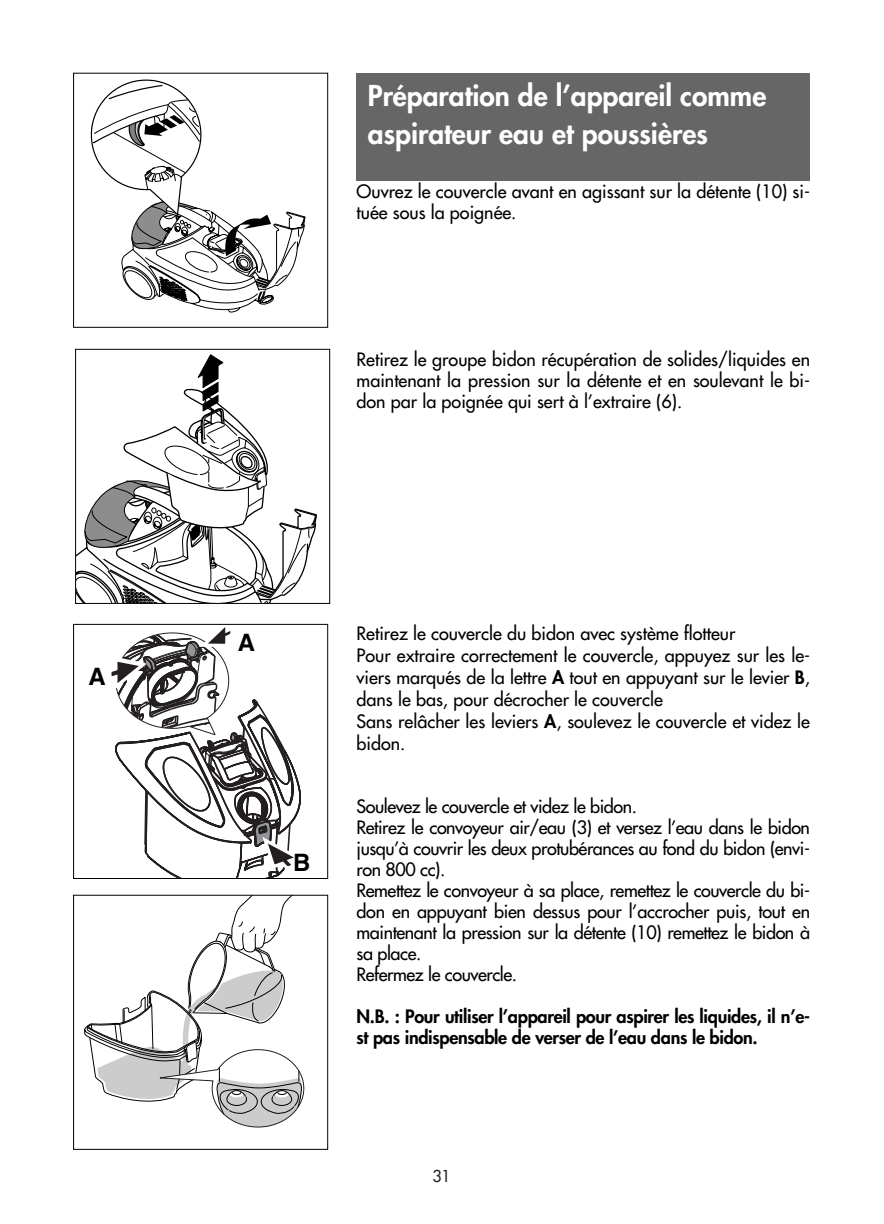
<style>
.page{position:relative;width:884px;height:1224px;background:#fff}
.page>*{position:absolute;margin:0;border:0;box-sizing:border-box;transform-origin:0 0}
.t1{font:800 28px/38.2px "Futura";color:#fff}
.t2{font:700 24px "Helvetica";color:#000}
.t3{font:18px/22px "Futura";color:#000}
.t4{font:18px/21px "Futura";letter-spacing:-.025em;color:#000}
.t5{font:800 18px/21px "Futura";letter-spacing:-.02em;color:#000}
.t6{font:16px "Futura";color:#231f20}
.s1{font-weight:800}
</style>
<div class="page">
<div style="left:357px;top:73px;width:453px;height:107px;background:#666"></div>
<svg style="left:90px;top:79px;width:216px;height:234px"></svg>
<div style="left:73px;top:73px;width:255px;height:255px;border:1px solid #000"></div>
<svg style="left:77px;top:354px;width:240px;height:248px"></svg>
<div style="left:75px;top:349px;width:255px;height:255px;border:1px solid #000"></div>
<svg style="left:84px;top:897px;width:221px;height:230px"></svg>
<div style="left:73px;top:895px;width:255px;height:255px;border:1px solid #000"></div>
<svg style="left:111px;top:627px;width:190px;height:250px"></svg>
<div style="left:73px;top:624px;width:255px;height:255px;border:1px solid #000"></div>
<div style="left:234px;top:631px;width:26px;height:28px;background:#fff"></div>
<h2 class="t2" style="left:88px;top:667px;width:19px">A</h2>
<h1 class="t1" style="left:368px;top:79px;width:400px">Préparation de l’appareil comme aspirateur eau et poussières</h1>
<p class="t3" style="left:357px;top:182px;width:455px;line-height:21px">Ouvrez le couvercle avant en agissant sur la détente (10) si&shy;tuée sous la poignée.</p>
<p class="t3" style="left:357px;top:350px;width:455px;line-height:21px;text-align:justify">Retirez le groupe bidon récupération de solides/liquides en maintenant la pression sur la détente et en soulevant le bi&shy;don par la poignée qui sert à l’extraire (6).</p>
<h2 class="t2" style="left:238px;top:633px;width:19px">A</h2>
<h2 class="t2" style="left:293px;top:853px;width:19px">B</h2>
<p class="t3" style="left:357px;top:624px;width:455px">Retirez le couvercle du bidon avec système flotteur<br>Pour extraire correctement le couvercle, appuyez sur les le&shy;viers marqués de la lettre <span class="s1">A</span> tout en appuyant sur le levier <span class="s1">B</span>, dans le bas, pour décrocher le couvercle<br>Sans relâcher les leviers <span class="s1">A</span>, soulevez le couvercle et videz le bidon.</p>
<p class="t4" style="left:357px;top:797px;width:455px">Soulevez le couvercle et videz le bidon.<br>Retirez le convoyeur air/eau (3) et versez l’eau dans le bidon jusqu’à couvrir les deux protubérances au fond du bidon (envi&shy;ron 800 cc).<br>Remettez le convoyeur à sa place, remettez le couvercle du bi&shy;don en appuyant bien dessus pour l’accrocher puis, tout en maintenant la pression sur la détente (10) remettez le bidon à sa place.<br>Refermez le couvercle.</p>
<p class="t5" style="left:357px;top:1007px;width:455px">N.B. : Pour utiliser l’appareil pour aspirer les liquides, il n’e&shy;st pas indispensable de verser de l’eau dans le bidon.</p>
<p class="t6" style="left:432px;top:1168px;width:20px">31</p>
</div>
